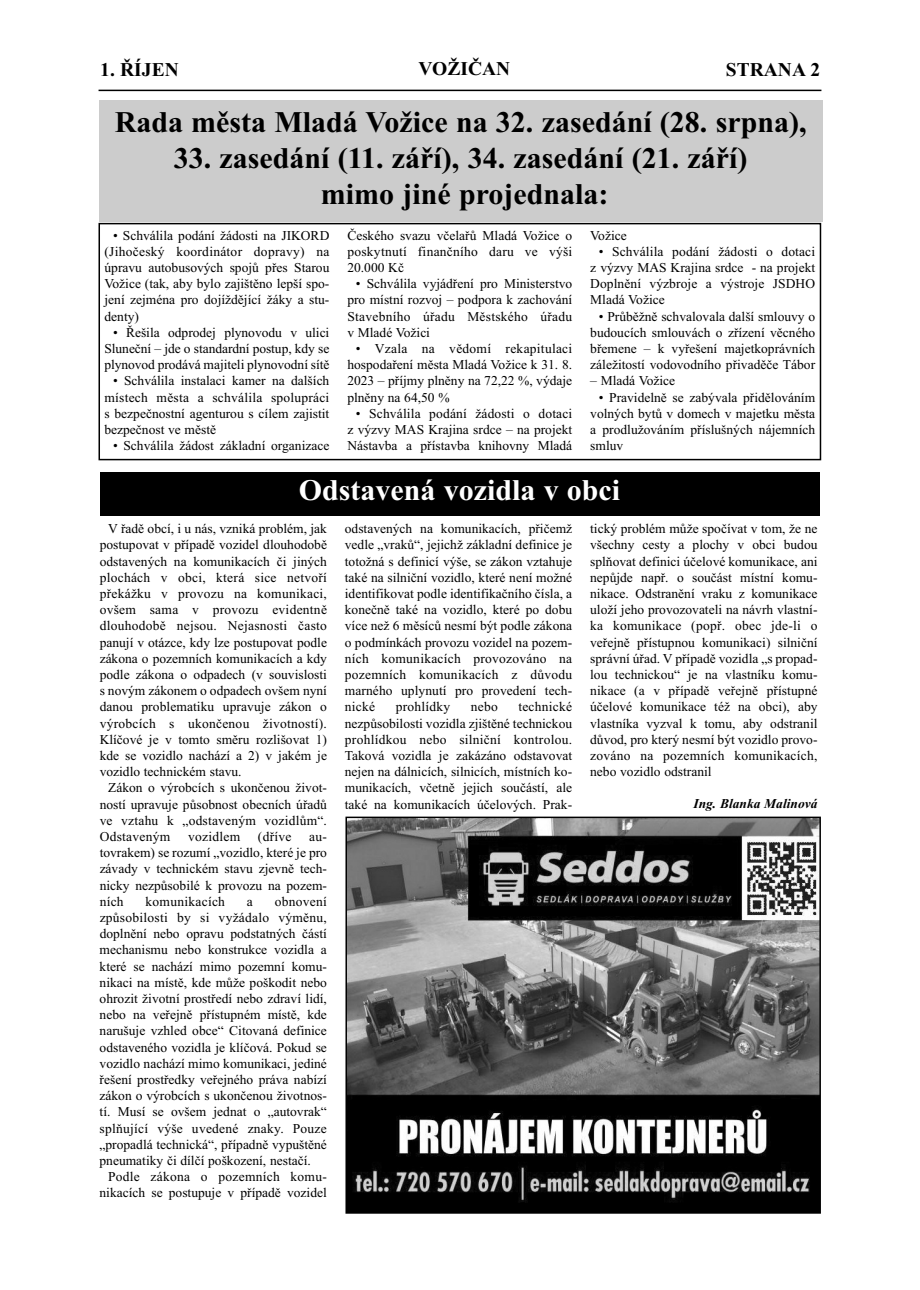
<style>
.page{position:relative;width:920px;height:1290px;background:#fff}
.page>*{position:absolute;margin:0;border:0;box-sizing:border-box;transform-origin:0 0}
.t1{font:700 30px/36px "Times New Roman";color:#000;text-align:center}
.t2{font:700 30px "Times New Roman";color:#fff}
.t3{font:700 19.5px "Times New Roman";color:#000}
.t4{font:13.5px/16.2px "Times New Roman";color:#000;text-align:justify}
.t5{font:13.5px "Times New Roman";letter-spacing:.02em;color:#000}
.t6{font:italic 700 13.5px "Times New Roman";color:#000}
</style>
<div class="page">
<hr style="left:99px;top:90px;width:722px;height:1px;background:#000">
<div style="left:99px;top:223px;width:722px;height:237px;border:2px solid #000"></div>
<div style="left:99px;top:100px;width:723px;height:122px;background:#ccc"></div>
<div style="left:100px;top:472px;width:719px;height:43px;background:#000"></div>
<img style="left:348px;top:820px;width:470px;height:391px">
<div style="left:345px;top:817px;width:476px;height:397px;border:2px solid #000"></div>
<h2 class="t3" style="left:100px;top:58px;width:80px">1. ŘÍJEN</h2>
<h2 class="t3" style="left:419px;top:57px;width:93px">VOŽIČAN</h2>
<h2 class="t3" style="left:726px;top:58px;width:96px">STRANA 2</h2>
<h1 class="t1" style="left:115px;top:103px;width:693px">Rada města Mladá Vožice na 32. zasedání (28. srpna),</h1>
<h1 class="t1" style="left:174px;top:139px;width:575px">33. zasedání (11. září), 34. zasedání (21. září) mimo jiné projednala:</h1>
<p class="t4" style="left:105px;top:227px;width:226px;text-indent:9px">• Schválila podání žádosti na JIKORD (Jihočeský koordinátor dopravy) na úpravu autobusových spojů přes Starou Vožice (tak, aby bylo zajištěno lepší spo&shy;jení zejména pro dojíždějící žáky a stu&shy;denty)</p>
<p class="t4" style="left:105px;top:324px;width:226px;text-indent:9px">• Řešila odprodej plynovodu v ulici Sluneční – jde o standardní postup, kdy se plynovod prodává majiteli plynovodní sítě</p>
<p class="t4" style="left:104px;top:373px;width:226px;text-indent:9px">• Schválila instalaci kamer na dalších místech města a schválila spolupráci s bezpečnostní agenturou s cílem zajistit bezpečnost ve městě</p>
<p class="t4" style="left:113px;top:437px;width:218px">• Schválila žádost základní organizace</p>
<p class="t4" style="left:347px;top:227px;width:226px">Českého svazu včelařů Mladá Vožice o poskytnutí finančního daru ve výši 20.000 Kč</p>
<p class="t4" style="left:347px;top:275px;width:226px;text-indent:9px">• Schválila vyjádření pro Ministerstvo pro místní rozvoj – podpora k zachování Stavebního úřadu Městského úřadu v Mladé Vožici</p>
<p class="t4" style="left:347px;top:340px;width:226px;text-indent:9px">• Vzala na vědomí rekapitulaci hospodaření města Mladá Vožice k 31. 8.<br>2023 – příjmy plněny na 72,22 %, výdaje plněny na 64,50 %</p>
<p class="t4" style="left:347px;top:405px;width:226px;text-indent:9px">• Schválila podání žádosti o dotaci z výzvy MAS Krajina srdce – na projekt Nástavba a přístavba knihovny Mladá</p>
<p class="t4" style="left:590px;top:227px;width:38px">Vožice</p>
<p class="t4" style="left:590px;top:243px;width:226px;text-indent:9px">• Schválila podání žádosti o dotaci z výzvy MAS Krajina srdce - na projekt Doplnění výzbroje a výstroje JSDHO Mladá Vožice</p>
<p class="t4" style="left:590px;top:308px;width:226px;text-indent:9px">• Průběžně schvalovala další smlouvy o budoucích smlouvách o zřízení věcného břemene – k vyřešení majetkoprávních záležitostí vodovodního přivaděče Tábor</p>
<p class="t4" style="left:590px;top:373px;width:86px">– Mladá Vožice</p>
<p class="t4" style="left:590px;top:389px;width:226px;text-indent:9px">• Pravidelně se zabývala přidělováním volných bytů v domech v majetku města a prodlužováním příslušných nájemních smluv</p>
<h1 class="t2" style="left:299px;top:473px;width:323px">Odstavená vozidla v obci</h1>
<p class="t4" style="left:100px;top:520px;width:229px;text-indent:9px">V řadě obcí, i u nás, vzniká problém, jak postupovat v případě vozidel dlouhodobě odstavených na komunikacích či jiných plochách v obci, která sice netvoří překážku v provozu na komunikaci, ovšem sama v provozu evidentně dlouhodobě nejsou. Nejasnosti často panují v otázce, kdy lze postupovat podle zákona o pozemních komunikacích a kdy podle zákona o odpadech (v souvislosti s novým zákonem o odpadech ovšem nyní danou problematiku upravuje zákon o výrobcích s ukončenou životností).<br>Klíčové je v tomto směru rozlišovat 1) kde se vozidlo nachází a 2) v jakém je vozidlo technickém stavu.</p>
<p class="t4" style="left:100px;top:780px;width:229px;text-indent:9px">Zákon o výrobcích s ukončenou život&shy;ností upravuje působnost obecních úřadů ve vztahu k „odstaveným vozidlům“.<br>Odstaveným</p>
<p class="t5" style="left:188px;top:828px;width:54px">vozidlem</p>
<p class="t4" style="left:258px;top:828px;width:35px">(dříve</p>
<p class="t4" style="left:100px;top:828px;width:229px;text-indent:210px">au&shy;tovrakem) se rozumí „vozidlo, které je pro závady v technickém stavu zjevně tech&shy;nicky nezpůsobilé k provozu na pozem&shy;ních</p>
<p class="t4" style="left:100px;top:893px;width:229px;text-indent:175px">obnovení způsobilosti by si vyžádalo výměnu, doplnění nebo opravu podstatných částí mechanismu nebo konstrukce vozidla a které se nachází mimo pozemní komu&shy;nikaci na místě, kde může poškodit nebo ohrozit životní prostředí nebo zdraví lidí, nebo na veřejně přístupném místě, kde narušuje vzhled obce“ Citovaná definice odstaveného vozidla je klíčová. Pokud se vozidlo nachází mimo komunikaci, jediné řešení prostředky veřejného práva nabízí zákon o výrobcích s ukončenou životnos&shy;tí. Musí se ovšem jednat o „autovrak“ splňující výše uvedené znaky. Pouze „propadlá technická“, případně vypuštěné pneumatiky či dílčí poškození, nestačí.</p>
<p class="t4" style="left:100px;top:1168px;width:229px;text-align:right">Podle zákona o pozemních komu&shy;nikacích se postupuje v případě vozidel</p>
<p class="t5" style="left:146px;top:893px;width:81px">komunikacích</p>
<p class="t4" style="left:247px;top:893px;width:7px">a</p>
<p class="t4" style="left:345px;top:520px;width:229px">odstavených na komunikacích, přičemž vedle „vraků“, jejichž základní definice je totožná s definicí výše, se zákon vztahuje také na silniční vozidlo, které není možné identifikovat podle identifikačního čísla, a konečně také na vozidlo, které po dobu více než 6 měsíců nesmí být podle zákona o podmínkách provozu vozidel na pozem&shy;ních komunikacích provozováno na pozemních komunikacích z důvodu marného uplynutí pro provedení tech&shy;nické</p>
<p class="t4" style="left:345px;top:699px;width:229px;text-indent:173px">technické nezpůsobilosti vozidla zjištěné technickou prohlídkou nebo silniční kontrolou.<br>Taková vozidla je zakázáno odstavovat nejen na dálnicích, silnicích, místních ko&shy;munikacích, včetně jejich součástí, ale také na komunikacích účelových. Prak-</p>
<p class="t5" style="left:396px;top:699px;width:56px">prohlídky</p>
<p class="t4" style="left:471px;top:699px;width:29px">nebo</p>
<p class="t4" style="left:590px;top:520px;width:229px">tický problém může spočívat v tom, že ne všechny cesty a plochy v obci budou splňovat definici účelové komunikace, ani nepůjde např. o součást místní komu&shy;nikace. Odstranění vraku z komunikace uloží jeho provozovateli na návrh vlastní&shy;ka komunikace (popř. obec jde-li o veřejně přístupnou komunikaci) silniční správní úřad. V případě vozidla „s propad&shy;lou technickou“ je na vlastníku komu&shy;nikace (a v případě veřejně přístupné účelové komunikace též na obci), aby vlastníka vyzval k tomu, aby odstranil důvod, pro který nesmí být vozidlo provo&shy;zováno na pozemních komunikacích, nebo vozidlo odstranil</p>
<p class="t6" style="left:693px;top:796px;width:126px">Ing. Blanka Malinová</p>
</div>
